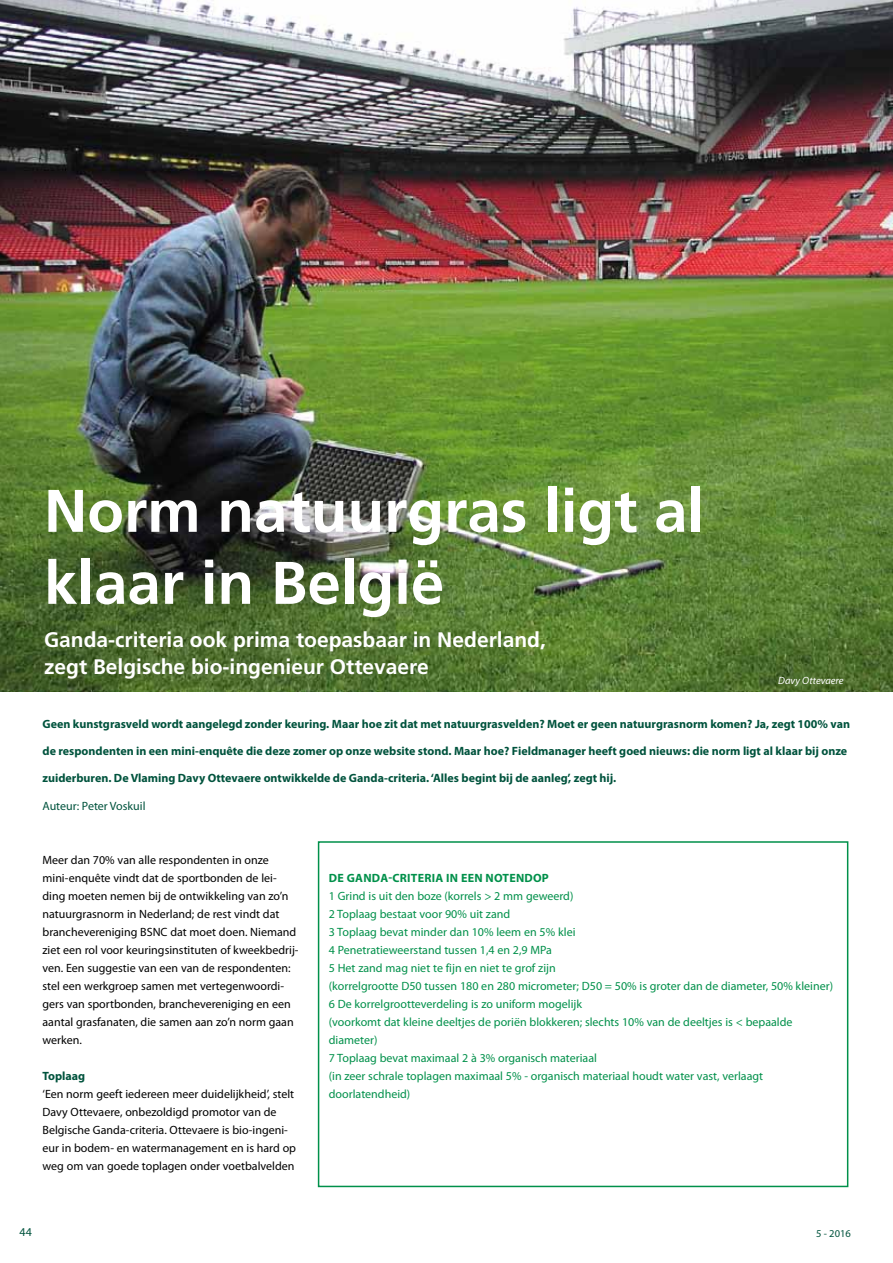
<style>
.page{position:relative;width:893px;height:1263px;background:#fff}
.page>*{position:absolute;margin:0;border:0;box-sizing:border-box;transform-origin:0 0}
.t1{font:700 60px/72px "Frutiger";color:#fff}
.t2{font:700 21px/27px "Frutiger";color:#fff}
.t3{font:12px/18px "Myriad Pro";color:#000}
.t4{font:12px/18px "Myriad Pro";color:#00904a}
.t5{font:700 12px "Myriad Pro";color:#00533d}
.t6{font:700 12px "Myriad Pro";letter-spacing:.02em;color:#00904a}
.t7{font:12px "Myriad Pro";color:#00533d}
.t8{font:italic 10.5px "Myriad Pro";color:#fff}
.t9{font:10.5px "Myriad Pro";color:#00533d}
</style>
<div class="page">
<img style="left:0;top:0;width:893px;height:691px">
<div style="left:318px;top:841px;width:530px;height:346px;border:2px solid #00904a"></div>
<h1 class="t1" style="left:44px;top:474px;width:662px">Norm natuurgras ligt al klaar in België</h1>
<h2 class="t2" style="left:44px;top:626px;width:503px">Ganda-criteria ook prima toepasbaar in Nederland, zegt Belgische bio-ingenieur Ottevaere</h2>
<p class="t8" style="left:778px;top:674px;width:67px">Davy Ottevaere</p>
<p class="t5" style="left:43px;top:716px;width:809px">Geen kunstgrasveld wordt aangelegd zonder keuring. Maar hoe zit dat met natuurgrasvelden? Moet er geen natuurgrasnorm komen? Ja, zegt 100% van</p>
<p class="t5" style="left:43px;top:743px;width:806px">de respondenten in een mini-enquête die deze zomer op onze website stond. Maar hoe? Fieldmanager heeft goed nieuws: die norm ligt al klaar bij onze</p>
<p class="t5" style="left:43px;top:770px;width:575px">zuiderburen. De Vlaming Davy Ottevaere ontwikkelde de Ganda-criteria. ‘Alles begint bij de aanleg’, zegt hij.</p>
<p class="t7" style="left:43px;top:799px;width:105px">Auteur: Peter Voskuil</p>
<p class="t3" style="left:43px;top:851px;width:258px">Meer dan 70% van alle respondenten in onze mini-enquête vindt dat de sportbonden de lei&shy;ding moeten nemen bij de ontwikkeling van zo’n natuurgrasnorm in Nederland; de rest vindt dat branchevereniging BSNC dat moet doen. Niemand ziet een rol voor keuringsinstituten of kweekbedrij&shy;ven. Een suggestie van een van de respondenten: stel een werkgroep samen met vertegenwoordi&shy;gers van sportbonden, branchevereniging en een aantal grasfanaten, die samen aan zo’n norm gaan werken.</p>
<p class="t5" style="left:43px;top:1068px;width:44px">Toplaag</p>
<p class="t3" style="left:43px;top:1085px;width:255px">‘Een norm geeft iedereen meer duidelijkheid’, stelt Davy Ottevaere, onbezoldigd promotor van de Belgische Ganda-criteria. Ottevaere is bio-ingeni&shy;eur in bodem- en watermanagement en is hard op weg om van goede toplagen onder voetbalvelden</p>
<p class="t6" style="left:329px;top:870px;width:221px">De Ganda-criteria in een notendop</p>
<p class="t4" style="left:329px;top:887px;width:506px">1 Grind is uit den boze (korrels &gt; 2 mm geweerd)<br>2 Toplaag bestaat voor 90% uit zand<br>3 Toplaag bevat minder dan 10% leem en 5% klei<br>4 Penetratieweerstand tussen 1,4 en 2,9 MPa<br>5 Het zand mag niet te fijn en niet te grof zijn<br>(korrelgrootte D50 tussen 180 en 280 micrometer; D50 = 50% is groter dan de diameter, 50% kleiner)<br>6 De korrelgrootteverdeling is zo uniform mogelijk<br>(voorkomt dat kleine deeltjes de poriën blokkeren; slechts 10% van de deeltjes is &lt; bepaalde diameter)<br>7 Toplaag bevat maximaal 2 à 3% organisch materiaal<br>(in zeer schrale toplagen maximaal 5% - organisch materiaal houdt water vast, verlaagt doorlatendheid)</p>
<p class="t7" style="left:20px;top:1224px;width:14px">44</p>
<p class="t9" style="left:816px;top:1227px;width:36px">5 - 2016</p>
</div>
